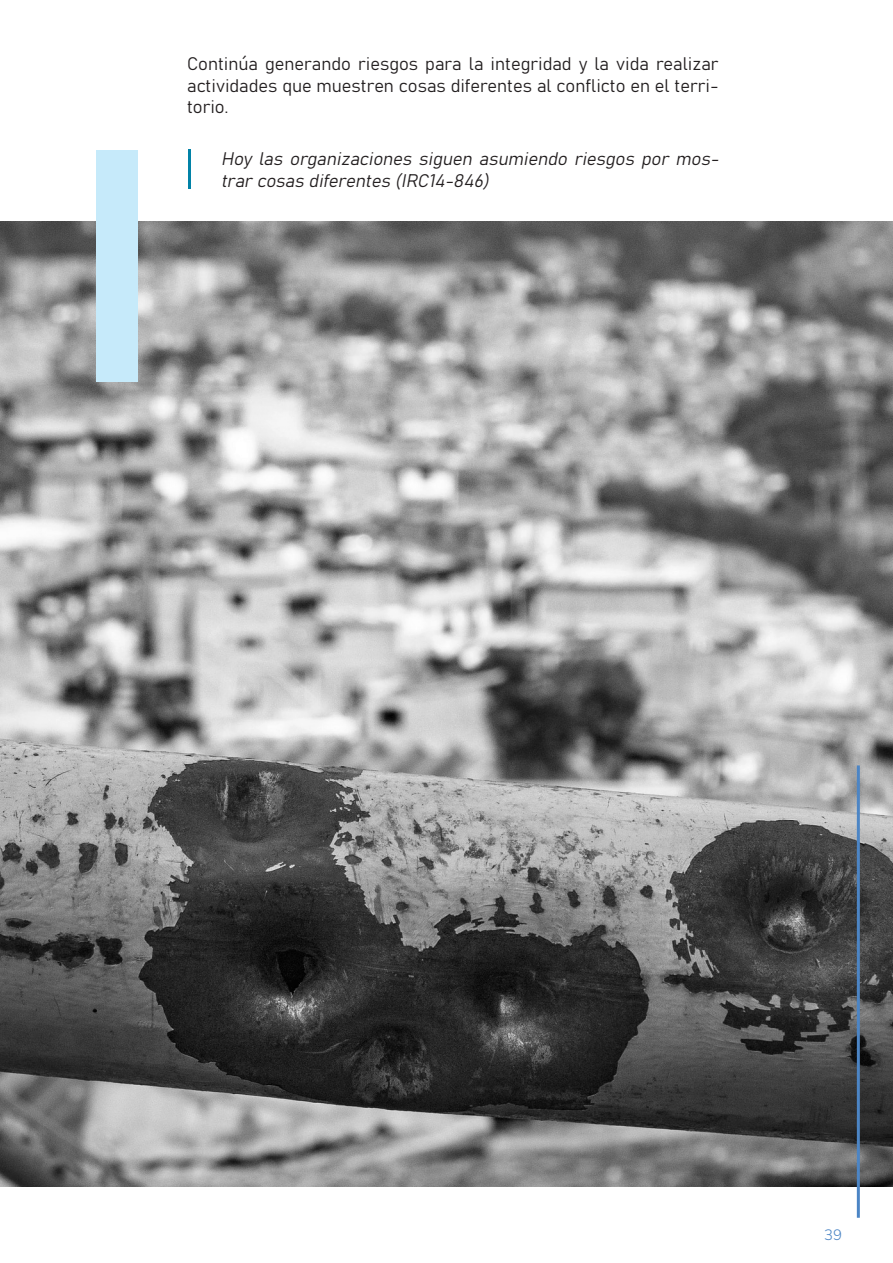
<style>
.page{position:relative;width:893px;height:1263px;background:#fff}
.page>*{position:absolute;margin:0;border:0;box-sizing:border-box;transform-origin:0 0}
.t1{font:18px/21.6px "Bahnschrift";color:#231f20;text-align:justify}
.t2{font:italic 18px/21.6px "Bahnschrift";color:#231f20}
.t3{font:300 15px "Nunito";color:#4c85c5}
</style>
<div class="page">
<hr style="left:188px;top:150px;width:3px;height:39px;background:#0182a7">
<img style="left:0;top:221px;width:893px;height:965px">
<div style="left:96px;top:150px;width:42px;height:231px;background:#c6eafa"></div>
<hr style="left:857px;top:765px;width:3px;height:453px;background:#4c85c5">
<p class="t1" style="left:187px;top:52px;width:533px">Continúa generando riesgos para la integridad y la vida realizar actividades que muestren cosas diferentes al conflicto en el terri&shy;torio.</p>
<p class="t2" style="left:221px;top:147px;width:503px">Hoy las organizaciones siguen asumiendo riesgos por mos&shy;trarcosas diferentes (IRC14-846)</p>
<p class="t3" style="left:824px;top:1225px;width:19px">39</p>
</div>
